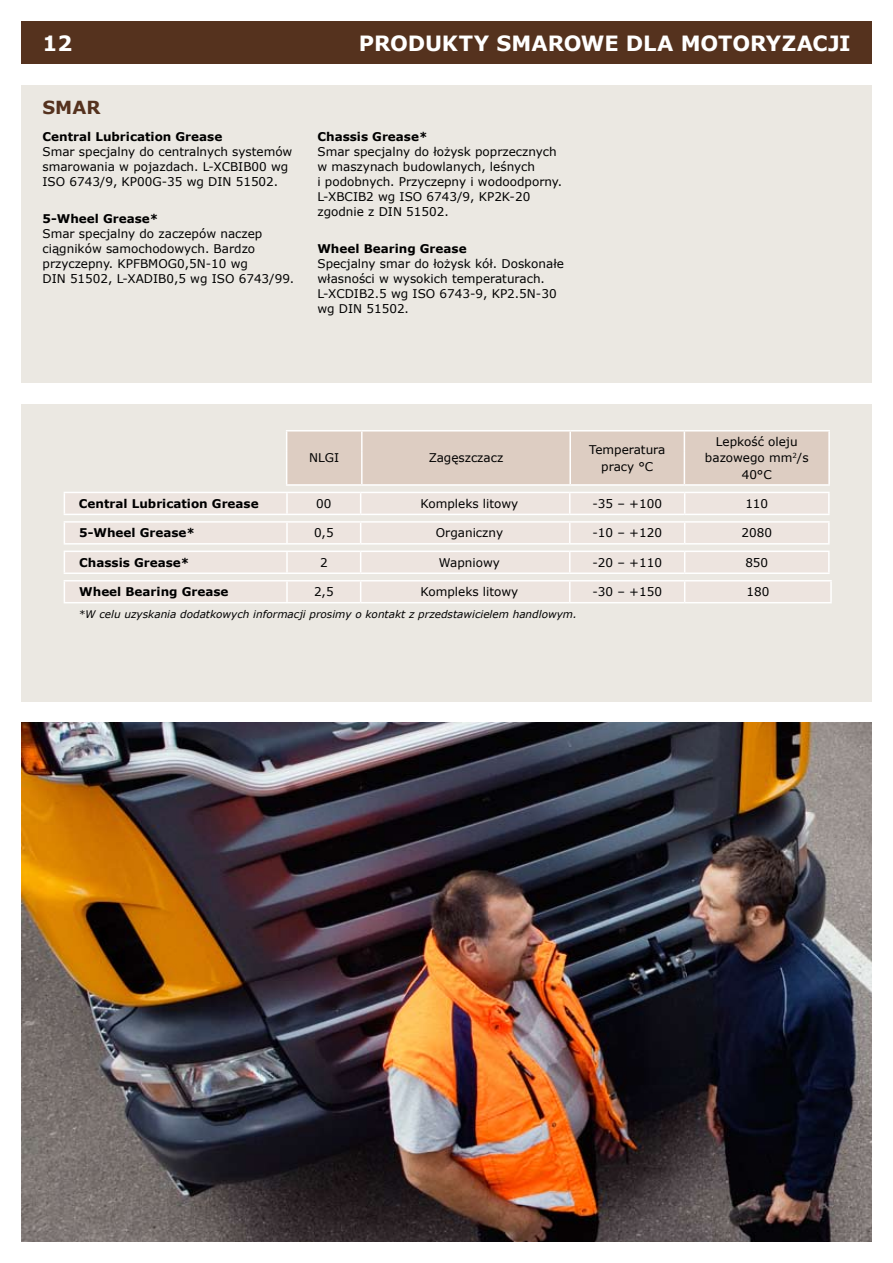
<style>
.page{position:relative;width:893px;height:1263px;background:#fff}
.page>*{position:absolute;margin:0;border:0;box-sizing:border-box;transform-origin:0 0}
.t1{font:700 21px "Verdana";color:#fff}
.t2{font:700 18px "Verdana";color:#55321e}
.t3{font:12px/15px "Verdana";color:#000}
.t4{font:700 12px "Verdana";color:#000}
.t5{font:italic 10.5px "Verdana";color:#000}
</style>
<div class="page">
<div style="left:21px;top:21px;width:851px;height:43px;background:#55321e"></div>
<div style="left:21px;top:85px;width:851px;height:298px;background:#ebe8e2"></div>
<div style="left:21px;top:404px;width:851px;height:298px;background:#ebe8e2"></div>
<hr style="left:286px;top:484px;width:76px;height:2px;background:#fff">
<hr style="left:286px;top:430px;width:76px;height:1px;background:#fff">
<hr style="left:362px;top:430px;width:208px;height:1px;background:#fff">
<hr style="left:570px;top:430px;width:114px;height:1px;background:#fff">
<hr style="left:362px;top:484px;width:208px;height:2px;background:#fff">
<hr style="left:684px;top:430px;width:146px;height:1px;background:#fff">
<div style="left:286px;top:431px;width:542px;height:54px;background:#ddcdc2"></div>
<hr style="left:828px;top:431px;width:2px;height:21px;background:#fff">
<hr style="left:684px;top:452px;width:1px;height:32px;background:#fff">
<hr style="left:828px;top:452px;width:2px;height:32px;background:#fff">
<hr style="left:570px;top:484px;width:114px;height:2px;background:#fff">
<hr style="left:684px;top:484px;width:146px;height:2px;background:#fff">
<hr style="left:685px;top:492px;width:145px;height:1px;background:#fff">
<svg style="left:64px;top:492px;width:622px;height:22px"></svg>
<hr style="left:828px;top:493px;width:2px;height:21px;background:#fff">
<hr style="left:64px;top:514px;width:223px;height:1px;background:#fff">
<hr style="left:287px;top:514px;width:74px;height:1px;background:#fff">
<hr style="left:361px;top:514px;width:209px;height:1px;background:#fff">
<hr style="left:570px;top:514px;width:115px;height:1px;background:#fff">
<hr style="left:685px;top:514px;width:145px;height:1px;background:#fff">
<hr style="left:64px;top:521px;width:223px;height:2px;background:#fff">
<hr style="left:287px;top:521px;width:74px;height:2px;background:#fff">
<hr style="left:361px;top:521px;width:209px;height:2px;background:#fff">
<hr style="left:570px;top:521px;width:115px;height:2px;background:#fff">
<hr style="left:685px;top:521px;width:145px;height:2px;background:#fff">
<svg style="left:64px;top:522px;width:764px;height:21px"></svg>
<hr style="left:828px;top:523px;width:2px;height:20px;background:#fff">
<hr style="left:64px;top:543px;width:223px;height:2px;background:#fff">
<hr style="left:287px;top:543px;width:74px;height:2px;background:#fff">
<hr style="left:361px;top:543px;width:209px;height:2px;background:#fff">
<hr style="left:570px;top:543px;width:115px;height:2px;background:#fff">
<hr style="left:685px;top:543px;width:145px;height:2px;background:#fff">
<hr style="left:64px;top:572px;width:223px;height:2px;background:#fff">
<hr style="left:685px;top:551px;width:145px;height:1px;background:#fff">
<svg style="left:64px;top:551px;width:622px;height:22px"></svg>
<hr style="left:828px;top:552px;width:2px;height:20px;background:#fff">
<hr style="left:287px;top:572px;width:74px;height:2px;background:#fff">
<hr style="left:361px;top:572px;width:209px;height:2px;background:#fff">
<hr style="left:570px;top:572px;width:115px;height:2px;background:#fff">
<hr style="left:685px;top:572px;width:145px;height:2px;background:#fff">
<hr style="left:64px;top:580px;width:223px;height:1px;background:#fff">
<hr style="left:287px;top:580px;width:74px;height:1px;background:#fff">
<hr style="left:361px;top:580px;width:209px;height:1px;background:#fff">
<hr style="left:570px;top:580px;width:115px;height:1px;background:#fff">
<hr style="left:685px;top:580px;width:147px;height:1px;background:#fff">
<svg style="left:64px;top:581px;width:766px;height:21px"></svg>
<hr style="left:830px;top:581px;width:2px;height:21px;background:#fff">
<hr style="left:64px;top:602px;width:223px;height:1px;background:#fff">
<hr style="left:287px;top:602px;width:74px;height:1px;background:#fff">
<hr style="left:361px;top:602px;width:209px;height:1px;background:#fff">
<hr style="left:570px;top:602px;width:115px;height:1px;background:#fff">
<hr style="left:685px;top:602px;width:147px;height:1px;background:#fff">
<img style="left:21px;top:723px;width:851px;height:519px">
<h1 class="t1" style="left:43px;top:30px;width:31px">12</h1>
<h1 class="t1" style="left:359px;top:30px;width:33px">PRODUKTY</h1>
<h1 class="t1" style="left:497px;top:30px;width:19px">SMAROWE</h1>
<h1 class="t1" style="left:626px;top:30px;width:17px">DLA</h1>
<h1 class="t1" style="left:681px;top:30px;width:17px">MOTORYZACJI</h1>
<h2 class="t2" style="left:43px;top:95px;width:59px">Smar</h2>
<p class="t4" style="left:43px;top:129px;width:181px">Central Lubrication Grease</p>
<p class="t3" style="left:43px;top:144px;width:251px">Smar specjalny do centralnych systemów smarowania w pojazdach. L-XCBIB00 wg<br>ISO 6743/9, KP00G-35 wg DIN 51502.</p>
<p class="t4" style="left:43px;top:210px;width:117px">5-Wheel Grease*</p>
<p class="t3" style="left:43px;top:226px;width:253px">Smar specjalny do zaczepów naczep ciągników samochodowych. Bardzo przyczepny. KPFBMOG0,5N -10 wg<br>DIN 51502, L-XADIB0,5 wg ISO 6743/99.</p>
<p class="t4" style="left:317px;top:129px;width:112px">Chassis Grease*</p>
<p class="t3" style="left:317px;top:144px;width:246px">Smar specjalny do łożysk poprzecznych w maszynach budowlanych, leśnych<br>i podobnych. Przyczepny i wodoodporny.<br>L-XBCI B2 wg ISO 6743/9, KP2K-20 zgodnie z DIN 51502.</p>
<p class="t4" style="left:317px;top:240px;width:151px">Wheel Bearing Grease</p>
<p class="t3" style="left:317px;top:256px;width:248px">Specjalny smar do łożysk kół. Doskonałe własności w wysokich temperaturach.<br>L-XCDIB2.5 wg ISO 6743-9, KP2.5N -30 wg DIN 51502.</p>
<p class="t3" style="left:309px;top:451px;width:30px">N LGI</p>
<p class="t3" style="left:429px;top:451px;width:76px">Zagęszczacz</p>
<p class="t3" style="left:589px;top:442px;width:78px;line-height:16.5px;text-align:center">Temperatura pracy °C</p>
<p class="t3" style="left:705px;top:433px;width:105px;line-height:16.5px;text-align:center">Lepkość oleju bazowego mm<sup>2</sup>/s<br>40°C</p>
<p class="t4" style="left:79px;top:496px;width:181px">Central Lubrication Grease</p>
<p class="t3" style="left:316px;top:496px;width:17px">00</p>
<p class="t3" style="left:421px;top:496px;width:99px">Kompleks litowy</p>
<p class="t3" style="left:592px;top:496px;width:71px">-35 – +100</p>
<p class="t3" style="left:745px;top:496px;width:24px">110</p>
<p class="t4" style="left:79px;top:525px;width:117px">5-Wheel Grease*</p>
<p class="t3" style="left:314px;top:526px;width:21px">0,5</p>
<p class="t3" style="left:436px;top:526px;width:69px">Organiczny</p>
<p class="t3" style="left:592px;top:526px;width:71px">-10 – +120</p>
<p class="t3" style="left:741px;top:526px;width:32px">2080</p>
<p class="t4" style="left:79px;top:555px;width:112px">Chassis Grease*</p>
<p class="t3" style="left:320px;top:555px;width:9px">2</p>
<p class="t3" style="left:439px;top:555px;width:63px">Wapniowy</p>
<p class="t3" style="left:592px;top:555px;width:71px">-20 – +110</p>
<p class="t3" style="left:745px;top:555px;width:24px">850</p>
<p class="t4" style="left:79px;top:584px;width:151px">Wheel Bearing Grease</p>
<p class="t3" style="left:314px;top:585px;width:21px">2,5</p>
<p class="t3" style="left:421px;top:585px;width:99px">Kompleks litowy</p>
<p class="t3" style="left:592px;top:585px;width:71px">-30 – +150</p>
<p class="t3" style="left:746px;top:585px;width:24px">180</p>
<p class="t5" style="left:79px;top:608px;width:500px">*W celu uzyskania dodatkowych informacji prosimy o kontakt z przedstawicielem handlowym.</p>
</div>
